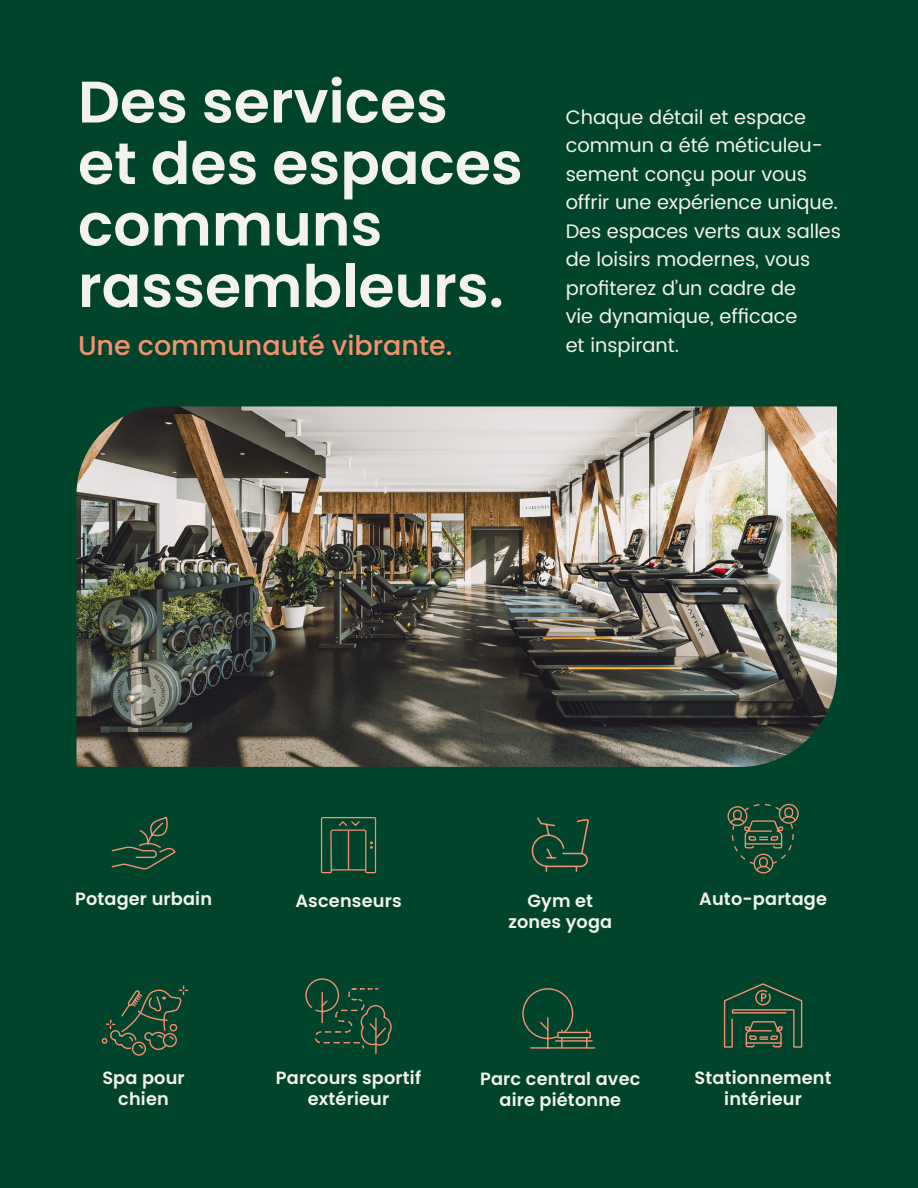
<style>
.page{position:relative;width:918px;height:1188px;background:#00452b}
.page>*{position:absolute;margin:0;border:0;box-sizing:border-box;transform-origin:0 0}
.H1_1{font:600 58.5px/61.5px "Poppins";color:#f4f2ef}
.P2{font:500 27px "Poppins";color:#f69170}
.P1{font:19.5px/28.5px "Poppins";color:#f4f2ef}
.Services{font:600 17.7px/21px "Poppins";letter-spacing:.01em;color:#f4f2ef;text-align:center}
</style>
<div class="page">
<img style="left:76px;top:406px;width:761px;height:361px">
<svg style="left:532px;top:817px;width:57px;height:55px"></svg>
<svg style="left:111px;top:816px;width:65px;height:54px"></svg>
<svg style="left:320px;top:817px;width:57px;height:57px"></svg>
<hr style="left:348px;top:831px;width:1px;height:39px;background:#f69171">
<hr style="left:331px;top:869px;width:34px;height:2px;background:#f69171">
<svg style="left:723px;top:983px;width:80px;height:65px"></svg>
<div style="left:132px;top:1042px;width:14px;height:14px;border:1px solid #f69171;border-radius:50%"></div>
<svg style="left:102px;top:986px;width:86px;height:66px"></svg>
<hr style="left:375px;top:1018px;width:2px;height:35px;background:#f69171">
<svg style="left:305px;top:978px;width:87px;height:71px"></svg>
<div style="left:779px;top:804px;width:20px;height:20px;border:1px solid #f69171;border-radius:50%"></div>
<div style="left:727px;top:806px;width:20px;height:20px;border:1px solid #f69171;border-radius:50%"></div>
<div style="left:753px;top:854px;width:20px;height:19px;border:1px solid #f69171;border-radius:50%"></div>
<svg style="left:730px;top:804px;width:66px;height:68px"></svg>
<svg style="left:522px;top:988px;width:74px;height:61px"></svg>
<p class="H1_1" style="left:78px;top:72px;width:446px">Des services<br>et des espaces communs rassembleurs.</p>
<p class="P2" style="left:78px;top:330px;width:376px">Une communauté vibrante.</p>
<p class="P1" style="left:566px;top:103px;width:277px">Chaque détail et espace commun a été méticuleu&shy;sement conçu pour vous offrir une expérience unique.<br>Des espaces verts aux salles de loisirs modernes, vous profiterez d’un cadre de<br>vie dynamique, efficace<br>et inspirant.</p>
<p class="Services" style="left:75px;top:889px;width:138px">Potager urbain</p>
<p class="Services" style="left:295px;top:891px;width:108px">Ascenseurs</p>
<p class="Services" style="left:102px;top:1068px;width:84px">Spa pour chien</p>
<p class="Services" style="left:276px;top:1068px;width:147px">Parcours sportif extérieur</p>
<p class="Services" style="left:527px;top:891px;width:67px">Gym et</p>
<p class="Services" style="left:508px;top:912px;width:105px">zones yoga</p>
<p class="Services" style="left:480px;top:1068px;width:162px">Parc central avec</p>
<p class="Services" style="left:499px;top:1089px;width:123px">aire piétonne</p>
<p class="Services" style="left:699px;top:889px;width:129px">Auto-partage</p>
<p class="Services" style="left:695px;top:1068px;width:139px">Stationnement</p>
<p class="Services" style="left:724px;top:1089px;width:79px">intérieur</p>
</div>
